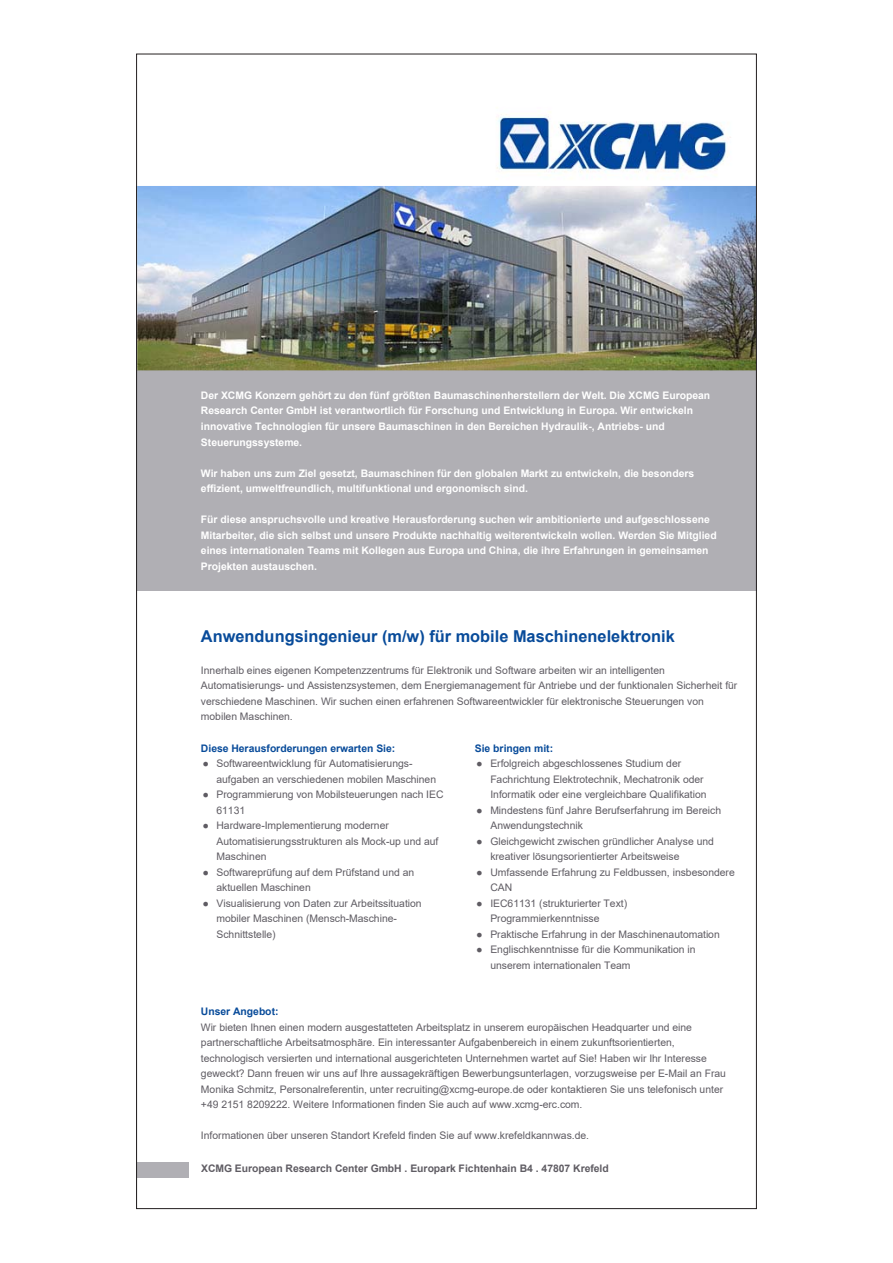
<style>
.page{position:relative;width:893px;height:1263px;background:#fff}
.page>*{position:absolute;margin:0;border:0;box-sizing:border-box;transform-origin:0 0}
.t1{font:700 16.35px "Arial";color:#084b9a}
.t2{font:10.35px/15.5px "Arial";color:#5f5c63}
.t3{font:700 10.35px/15.5px "Arial";color:#fff}
.t4{font:700 10.35px "Arial";color:#5f5c63}
.t5{font:700 10.35px "Arial";color:#084b9a}
</style>
<div class="page">
<div style="left:137px;top:370px;width:619px;height:221px;background:#b0afb4"></div>
<img style="left:138px;top:112px;width:617px;height:258px">
<div style="left:137px;top:1162px;width:52px;height:16px;background:#b0afb4"></div>
<p class="t3" style="left:201px;top:388px;width:511px">Der XCMG Konzern gehört zu den fünf größten Baumaschinenherstellern der Welt. Die XCMG European Research Center GmbH ist verantwortlich für Forschung und Entwicklung in Europa. Wir entwickeln innovative Technologien für unsere Baumaschinen in den Bereichen Hydraulik-, Antriebs- und Steuerungssysteme.</p>
<p class="t3" style="left:201px;top:465px;width:495px">Wir haben uns zum Ziel gesetzt, Baumaschinen für den globalen Markt zu entwickeln, die besonders effizient, umweltfreundlich, multifunktional und ergonomisch sind.</p>
<p class="t3" style="left:201px;top:512px;width:517px">Für diese anspruchsvolle und kreative Herausforderung suchen wir ambitionierte und aufgeschlossene Mitarbeiter, die sich selbst und unsere Produkte nachhaltig weiterentwickeln wollen. Werden Sie Mitglied eines internationalen Teams mit Kollegen aus Europa und China, die ihre Erfahrungen in gemeinsamen Projekten austauschen.</p>
<h1 class="t1" style="left:201px;top:625px;width:475px">Anwendungsingenieur (m/w) für mobile Maschinenelektronik</h1>
<p class="t2" style="left:201px;top:662px;width:538px">Innerhalb eines eigenen Kompetenzzentrums für Elektronik und Software arbeiten wir an intelligenten Automatisierungs- und Assistenzsystemen, dem Energiemanagement für Antriebe und der funktionalen Sicherheit für verschiedene Maschinen. Wir suchen einen erfahrenen Softwareentwickler für elektronische Steuerungen von mobilen Maschinen.</p>
<p class="t5" style="left:201px;top:740px;width:196px">Diese Herausforderungen erwarten Sie:</p>
<p class="t2" style="left:216px;top:756px;width:221px;text-indent:-14px">● Softwareentwicklung für Automatisierungs&shy;aufgaben an verschiedenen mobilen Maschinen</p>
<p class="t2" style="left:216px;top:786px;width:229px;text-indent:-14px">● Programmierung von Mobilsteuerungen nach IEC<br>61131</p>
<p class="t2" style="left:216px;top:818px;width:223px;text-indent:-14px">● Hardware-Implementierung moderner<br>Automatisierungsstrukturen als Mock-up und auf<br>Maschinen</p>
<p class="t2" style="left:216px;top:864px;width:199px;text-indent:-14px">● Softwareprüfung auf dem Prüfstand und an aktuellen Maschinen</p>
<p class="t2" style="left:216px;top:895px;width:207px;text-indent:-14px">● Visualisierung von Daten zur Arbeitssituation mobiler Maschinen (Mensch-Maschine-<br>Schnittstelle)</p>
<p class="t5" style="left:475px;top:741px;width:80px">Sie bringen mit:</p>
<p class="t2" style="left:490px;top:756px;width:218px;text-indent:-14px">● Erfolgreich abgeschlossenes Studium der<br>Fachrichtung Elektrotechnik, Mechatronik oder<br>Informatik oder eine vergleichbare Qualifikation</p>
<p class="t2" style="left:490px;top:802px;width:232px;text-indent:-14px">● Mindestens fünf Jahre Berufserfahrung im Bereich<br>Anwendungstechnik</p>
<p class="t2" style="left:490px;top:833px;width:225px;text-indent:-14px">● Gleichgewicht zwischen gründlicher Analyse und kreativer lösungsorientierter Arbeitsweise</p>
<p class="t2" style="left:490px;top:864px;width:246px;text-indent:-14px">● Umfassende Erfahrung zu Feldbussen, insbesondere<br>CAN</p>
<p class="t2" style="left:490px;top:895px;width:138px;text-indent:-14px">● IEC61131 (strukturierter Text)<br>Programmierkenntnisse</p>
<p class="t2" style="left:477px;top:926px;width:245px">● Praktische Erfahrung in der Maschinenautomation</p>
<p class="t2" style="left:490px;top:942px;width:207px;text-indent:-14px">● Englischkenntnisse für die Kommunikation in unserem internationalen Team</p>
<p class="t5" style="left:201px;top:1004px;width:79px">Unser Angebot:</p>
<p class="t2" style="left:201px;top:1019px;width:527px">Wir bieten Ihnen einen modern ausgestatteten Arbeitsplatz in unserem europäischen Headquarter und eine partnerschaftliche Arbeitsatmosphäre. Ein interessanter Aufgabenbereich in einem zukunftsorientierten, technologisch versierten und international ausgerichteten Unternehmen wartet auf Sie! Haben wir Ihr Interesse geweckt? Dann freuen wir uns auf Ihre aussagekräftigen Bewerbungsunterlagen, vorzugsweise per E-Mail an Frau Monika Schmitz, Personalreferentin, unter recruiting@xcmg-europe.de oder kontaktieren Sie uns telefonisch unter +49 2151 8209222. Weitere Informationen finden Sie auch auf www.xcmg-erc.com.</p>
<p class="t2" style="left:201px;top:1128px;width:390px">Informationen über unseren Standort Krefeld finden Sie auf www.krefeldkannwas.de.</p>
<p class="t4" style="left:201px;top:1161px;width:409px">XCMG European Research Center GmbH . Europark Fichtenhain B4 . 47807 Krefeld</p>
</div>
